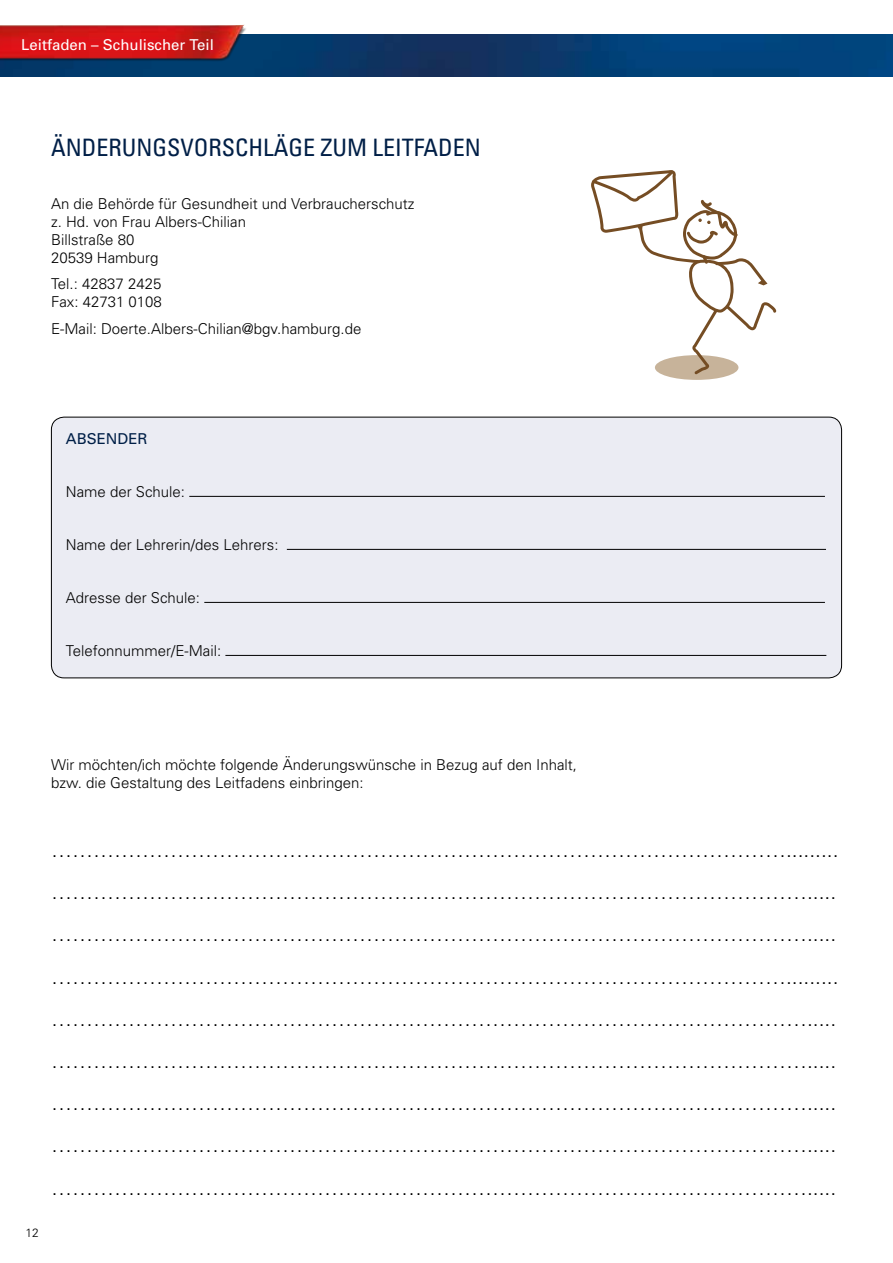
<style>
.page{position:relative;width:893px;height:1263px;background:#fff}
.page>*{position:absolute;margin:0;border:0;box-sizing:border-box;transform-origin:0 0}
.t1{font:condensed 24px "Univers";color:#001f47}
.t2{font:300 21px/42.2px "Univers";color:#000;text-align:justify}
.t3{font:300 15px/18px "Univers";color:#000}
.t4{font:15px "Univers";color:#fff}
.t5{font:15px "Univers";color:#001f47}
.t6{font:300 12px "Univers";color:#000}
</style>
<div class="page">
<img style="left:0;top:34px;width:893px;height:43px">
<img style="left:0;top:25px;width:247px;height:37px">
<div style="left:51px;top:417px;width:791px;height:261px;background:#ebecf3;border-radius:13px"></div>
<hr style="left:189px;top:496px;width:636px;height:1px;background:#000">
<hr style="left:287px;top:549px;width:539px;height:1px;background:#000">
<hr style="left:204px;top:602px;width:621px;height:1px;background:#000">
<hr style="left:225px;top:655px;width:601px;height:1px;background:#000">
<div style="left:655px;top:355px;width:83px;height:25px;background:#c7b39a;border-radius:50%"></div>
<svg style="left:591px;top:170px;width:185px;height:204px"></svg>
<p class="t4" style="left:21px;top:36px;width:194px">Leitfaden – Schulischer Teil</p>
<p class="t1" style="left:51px;top:132px;width:431px">ÄNDERUNGSVORSCHLÄGE ZUM LEITFADEN</p>
<p class="t3" style="left:51px;top:194px;width:365px">An die Behörde für Gesundheit und Verbraucherschutz z. Hd. von Frau Albers-Chilian<br>Billstraße 80<br>20539 Hamburg</p>
<p class="t3" style="left:51px;top:274px;width:112px">Tel.: 42837 2425<br>Fax: 42731 0108</p>
<p class="t3" style="left:51px;top:319px;width:312px">E-Mail: Doerte.Albers-Chilian@bgv.hamburg.de</p>
<p class="t5" style="left:66px;top:429px;width:83px">Absender</p>
<p class="t3" style="left:66px;top:482px;width:121px">Name der Schule:</p>
<p class="t3" style="left:66px;top:535px;width:214px">Name der Lehrerin/des Lehrers:</p>
<p class="t3" style="left:66px;top:588px;width:136px">Adresse der Schule:</p>
<p class="t3" style="left:66px;top:641px;width:157px">Telefonnummer/E-Mail:</p>
<p class="t3" style="left:51px;top:755px;width:528px">Wir möchten/ich möchte folgende Änderungswünsche in Bezug auf den Inhalt, bzw. die Gestaltung des Leitfadens einbringen:</p>
<p class="t6" style="left:26px;top:1226px;width:15px">12</p>
<p class="t2" style="left:51px;top:828px;width:789px">……………………………………………………………………………………………......... ………………………………………………………………………………………………..... ………………………………………………………………………………………………..... ……………………………………………………………………………………………......... ………………………………………………………………………………………………..... ………………………………………………………………………………………………..... ………………………………………………………………………………………………..... ………………………………………………………………………………………………..... ……………………………………………………………………………………………….....</p>
</div>
